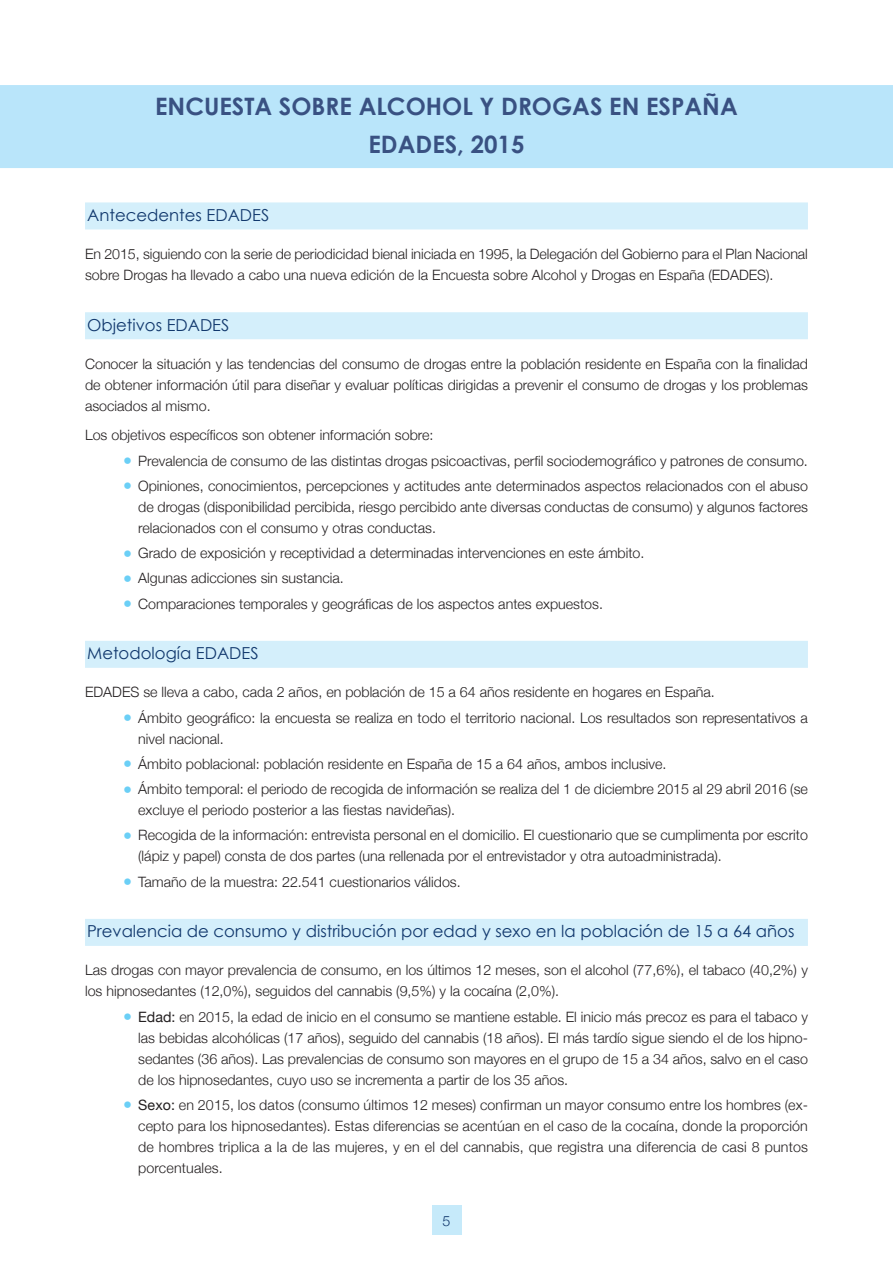
<style>
.page{position:relative;width:893px;height:1263px;background:#fff}
.page>*{position:absolute;margin:0;border:0;box-sizing:border-box;transform-origin:0 0}
.t1{font:700 24px/38px "Century Gothic";color:#395182;text-align:center}
.t2{font:16.5px "Century Gothic";color:#11386d}
.t3{font:300 14.25px/21px "Helvetica Neue";color:#231f20}
.t4{font:300 14.25px "Helvetica Neue";color:#11386d}
.s1{font-size:18px;color:#6bcff6}
.s2{font-weight:400}
</style>
<div class="page">
<div style="left:432px;top:1205px;width:29px;height:30px;background:#c6eafa"></div>
<div style="left:0;top:85px;width:893px;height:45px;background:#b9e5fa"></div>
<div style="left:0;top:123px;width:893px;height:45px;background:#b9e5fa"></div>
<div style="left:85px;top:202px;width:723px;height:27px;background:#d4effb"></div>
<div style="left:85px;top:312px;width:723px;height:27px;background:#d4effb"></div>
<div style="left:85px;top:641px;width:723px;height:27px;background:#d4effb"></div>
<div style="left:85px;top:919px;width:723px;height:27px;background:#d4effb"></div>
<h1 class="t1" style="left:155px;top:87px;width:584px">ENCUESTA SOBRE ALCOHOL Y DROGAS EN ESPAÑA<br>EDADES, 2015</h1>
<p class="t2" style="left:87px;top:204px;width:184px">Antecedentes EDADES</p>
<p class="t3" style="left:85px;top:243px;width:724px">En 2015, siguiendo con la serie de periodicidad bienal iniciada en 1995, la Delegación del Gobierno para el Plan Nacional sobre Drogas ha llevado a cabo una nueva edición de la Encuesta sobre Alcohol y Drogas en España (EDADES).</p>
<p class="t2" style="left:87px;top:314px;width:144px">Objetivos EDADES</p>
<p class="t3" style="left:85px;top:353px;width:724px;text-align:justify">Conocer la situación y las tendencias del consumo de drogas entre la población residente en España con la finalidad de obtener información útil para diseñar y evaluar políticas dirigidas a prevenir el consumo de drogas y los problemas asociados al mismo.</p>
<p class="t3" style="left:85px;top:424px;width:350px">Los objetivos específicos son obtener información sobre:</p>
<p class="t3" style="left:123px;top:450px;width:686px"><span class="s1">•</span> Prevalencia de consumo de las distintas drogas psicoactivas, perfil sociodemográfico y patrones de consumo.</p>
<p class="t3" style="left:138px;top:475px;width:671px;text-align:justify;text-indent:-15px"><span class="s1">•</span> Opiniones, conocimientos, percepciones y actitudes ante determinados aspectos relacionados con el abuso de drogas (disponibilidad percibida, riesgo percibido ante diversas conductas de consumo) y algunos factores relacionados con el consumo y otras conductas.</p>
<p class="t3" style="left:123px;top:542px;width:523px"><span class="s1">•</span> Grado de exposición y receptividad a determinadas intervenciones en este ámbito.</p>
<p class="t3" style="left:123px;top:567px;width:222px"><span class="s1">•</span> Algunas adicciones sin sustancia.</p>
<p class="t3" style="left:123px;top:593px;width:481px"><span class="s1">•</span> Comparaciones temporales y geográficas de los aspectos antes expuestos.</p>
<p class="t2" style="left:87px;top:643px;width:173px">Metodología EDADES</p>
<p class="t3" style="left:85px;top:681px;width:631px">EDADES se lleva a cabo, cada 2 años, en población de 15 a 64 años residente en hogares en España.</p>
<p class="t3" style="left:138px;top:707px;width:671px;text-indent:-15px"><span class="s1">•</span> Ámbito geográfico: la encuesta se realiza en todo el territorio nacional. Los resultados son representativos a nivel nacional.</p>
<p class="t3" style="left:123px;top:753px;width:545px"><span class="s1">•</span> Ámbito poblacional: población residente en España de 15 a 64 años, ambos inclusive.</p>
<p class="t3" style="left:138px;top:778px;width:671px;text-indent:-15px"><span class="s1">•</span> Ámbito temporal: el periodo de recogida de información se realiza del 1 de diciembre 2015 al 29 abril 2016 (se excluye el periodo posterior a las fiestas navideñas).</p>
<p class="t3" style="left:138px;top:824px;width:671px;text-indent:-15px"><span class="s1">•</span> Recogida de la información: entrevista personal en el domicilio. El cuestionario que se cumplimenta por escrito (lápiz y papel) consta de dos partes (una rellenada por el entrevistador y otra autoadministrada).</p>
<p class="t3" style="left:123px;top:871px;width:339px"><span class="s1">•</span> Tamaño de la muestra: 22.541 cuestionarios válidos.</p>
<p class="t2" style="left:87px;top:921px;width:709px">Prevalencia de consumo y distribución por edad y sexo en la población de 15 a 64 años</p>
<p class="t3" style="left:85px;top:959px;width:724px">Las drogas con mayor prevalencia de consumo, en los últimos 12 meses, son el alcohol (77,6%), el tabaco (40,2%) y los hipnosedantes (12,0%), seguidos del cannabis (9,5%) y la cocaína (2,0%).</p>
<p class="t3" style="left:138px;top:1006px;width:671px;text-align:justify;text-indent:-15px"><span class="s1">•</span> <span class="s2">Edad:</span> en 2015, la edad de inicio en el consumo se mantiene estable. El inicio más precoz es para el tabaco y las bebidas alcohólicas (17 años), seguido del cannabis (18 años). El más tardío sigue siendo el de los hipno&shy;sedantes (36 años). Las prevalencias de consumo son mayores en el grupo de 15 a 34 años, salvo en el caso de los hipnosedantes, cuyo uso se incrementa a partir de los 35 años.</p>
<p class="t3" style="left:138px;top:1094px;width:671px;text-align:justify;text-indent:-15px"><span class="s1">•</span> <span class="s2">Sexo:</span> en 2015, los datos (consumo últimos 12 meses) confirman un mayor consumo entre los hombres (ex&shy;cepto para los hipnosedantes). Estas diferencias se acentúan en el caso de la cocaína, donde la proporción de hombres triplica a la de las mujeres, y en el del cannabis, que registra una diferencia de casi 8 puntos porcentuales.</p>
<p class="t4" style="left:442px;top:1212px;width:9px">5</p>
</div>
